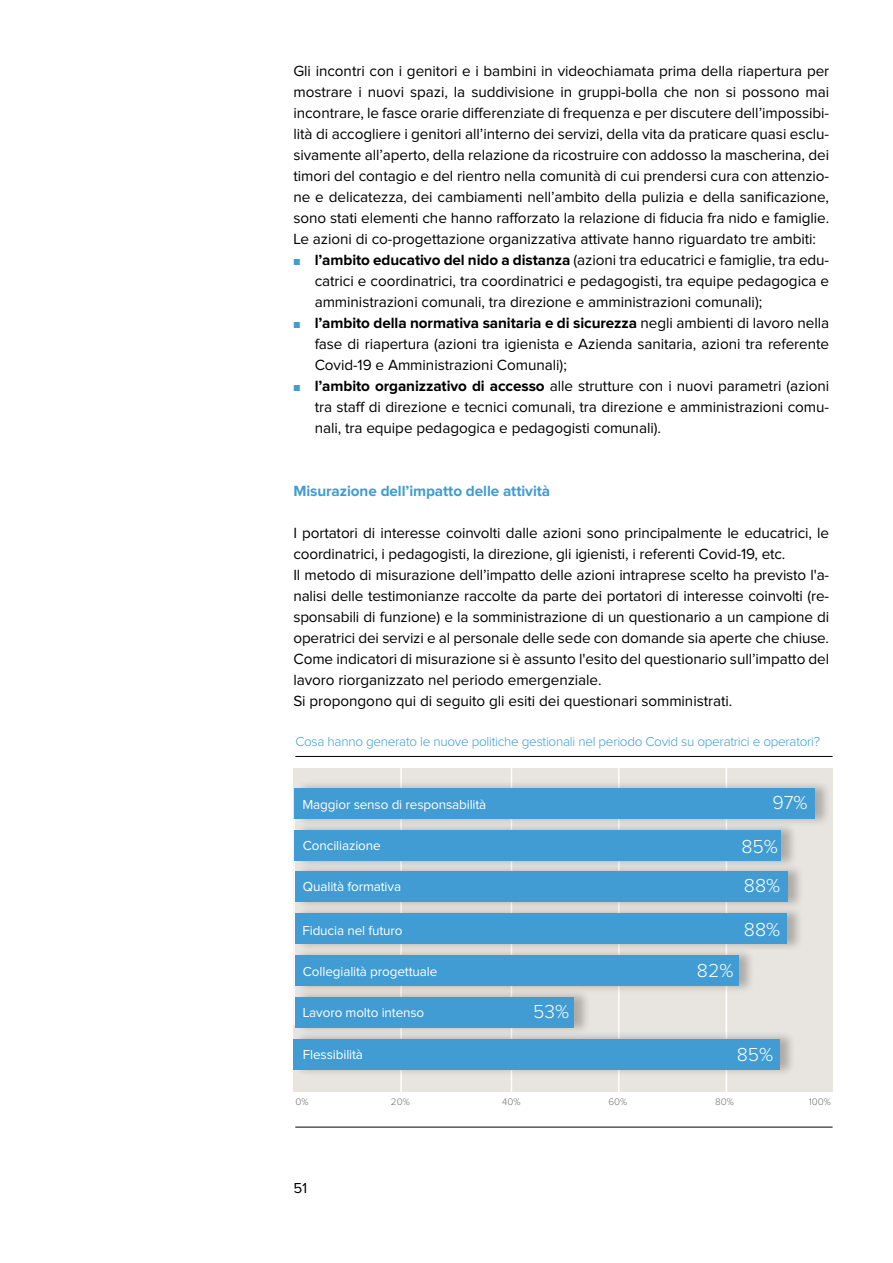
<style>
.page{position:relative;width:893px;height:1263px;background:#fff}
.page>*{position:absolute;margin:0;border:0;box-sizing:border-box;transform-origin:0 0}
.t1{font:300 19.5px/39.3px "Proxima Nova";color:#fff}
.t2{font:15.3px/21px "Proxima Nova";letter-spacing:-.01em;color:#000;text-align:justify}
.t3{font:700 15.3px "Proxima Nova";letter-spacing:-.005em;color:#409cd2}
.t4{font:15px "Proxima Nova";color:#000}
.t5{font:13.5px "Proxima Nova";letter-spacing:-.01em;color:#fff}
.t6{font:300 13.5px "Proxima Nova";letter-spacing:-.02em;color:#409cd2}
.t7{font:300 9.9px "Proxima Nova";color:#707172}
.s1{font-size:10.5px;color:#409cd2}
.s2{font-weight:700}
</style>
<div class="page">
<div style="left:293px;top:768px;width:540px;height:323px;background:#e8e4df"></div>
<hr style="left:293px;top:819px;width:2px;height:206px;background:#fff">
<hr style="left:400px;top:756px;width:2px;height:344px;background:#fff">
<hr style="left:511px;top:756px;width:1px;height:344px;background:#fff">
<hr style="left:618px;top:756px;width:2px;height:344px;background:#fff">
<hr style="left:726px;top:760px;width:1px;height:344px;background:#fff">
<hr style="left:295px;top:756px;width:538px;height:1px;background:#000">
<div style="left:295px;top:779px;width:536px;height:48px;background:#000;opacity:.25"></div>
<div style="left:294px;top:788px;width:521px;height:31px;background:#409cd2"></div>
<div style="left:295px;top:821px;width:502px;height:48px;background:#000;opacity:.25"></div>
<div style="left:295px;top:830px;width:486px;height:31px;background:#409cd2"></div>
<div style="left:295px;top:863px;width:509px;height:47px;background:#000;opacity:.25"></div>
<div style="left:295px;top:871px;width:492px;height:31px;background:#409cd2"></div>
<div style="left:295px;top:905px;width:508px;height:47px;background:#000;opacity:.25"></div>
<div style="left:295px;top:913px;width:492px;height:31px;background:#409cd2"></div>
<div style="left:295px;top:947px;width:460px;height:47px;background:#000;opacity:.25"></div>
<div style="left:295px;top:955px;width:443px;height:31px;background:#409cd2"></div>
<div style="left:296px;top:988px;width:295px;height:47px;background:#000;opacity:.25"></div>
<div style="left:295px;top:997px;width:279px;height:30px;background:#409cd2"></div>
<div style="left:294px;top:1030px;width:502px;height:47px;background:#000;opacity:.25"></div>
<div style="left:293px;top:1039px;width:486px;height:30px;background:#409cd2"></div>
<hr style="left:295px;top:1127px;width:538px;height:1px;background:#000">
<p class="t2" style="left:293px;top:61px;width:537px">Gli incontri con i genitori e i bambini in videochiamata prima della riapertura per mostrare i nuovi spazi, la suddivisione in gruppi-bolla che non si possono mai incontrare, le fasce orarie differenziate di frequenza e per discutere dell’impossibi&shy;lità di accogliere i genitori all’interno dei servizi, della vita da praticare quasi esclu&shy;sivamente all’aperto, della relazione da ricostruire con addosso la mascherina, dei timori del contagio e del rientro nella comunità di cui prendersi cura con attenzio&shy;ne e delicatezza, dei cambiamenti nell’ambito della pulizia e della sanificazione, sono stati elementi che hanno rafforzato la relazione di fiducia fra nido e famiglie.<br>Le azioni di co-progettazione organizzativa attivate hanno riguardato tre ambiti:</p>
<p class="t2" style="left:315px;top:250px;width:516px;text-indent:-21px"><span class="s1">■</span> <span class="s2">l’ambito educativo del nido a distanza</span> (azioni tra educatrici e famiglie, tra edu&shy;catrici e coordinatrici, tra coordinatrici e pedagogisti, tra equipe pedagogica e amministrazioni comunali, tra direzione e amministrazioni comunali);</p>
<p class="t2" style="left:315px;top:313px;width:516px;text-indent:-21px"><span class="s1">■</span> <span class="s2">l’ambito della normativa sanitaria e di sicurezza</span> negli ambienti di lavoro nella fase di riapertura (azioni tra igienista e Azienda sanitaria, azioni tra referente Covid-19 e Amministrazioni Comunali);</p>
<p class="t2" style="left:315px;top:376px;width:516px;text-indent:-21px"><span class="s1">■</span> <span class="s2">l’ambito organizzativo di accesso</span> alle strutture con i nuovi parametri (azioni tra staff di direzione e tecnici comunali, tra direzione e amministrazioni comu&shy;nali, tra equipe pedagogica e pedagogisti comunali).</p>
<p class="t3" style="left:293px;top:484px;width:258px">Misurazione dell’impatto delle attività</p>
<p class="t2" style="left:293px;top:523px;width:537px;text-align:left">I portatori di interesse coinvolti dalle azioni sono principalmente le educatrici, le coordinatrici, i pedagogisti, la direzione, gli igienisti, i referenti Covid-19, etc.<br>Il metodo di misurazione dell’impatto delle azioni intraprese scelto ha previsto l'a&shy;nalisi delle testimonianze raccolte da parte dei portatori di interesse coinvolti (re&shy;sponsabili di funzione) e la somministrazione di un questionario a un campione di operatrici dei servizi e al personale delle sede con domande sia aperte che chiuse.<br>Come indicatori di misurazione si è assunto l'esito del questionario sull’impatto del lavoro riorganizzato nel periodo emergenziale.<br>Si propongono qui di seguito gli esiti dei questionari somministrati.</p>
<p class="t6" style="left:295px;top:735px;width:526px">Cosa hanno generato le nuove politiche gestionali nel periodo Covid su operatrici e operatori?</p>
<p class="t5" style="left:302px;top:798px;width:185px">Maggior senso di responsabilità</p>
<p class="t5" style="left:303px;top:839px;width:79px">Conciliazione</p>
<p class="t5" style="left:303px;top:880px;width:100px">Qualità formativa</p>
<p class="t5" style="left:302px;top:924px;width:102px">Fiducia nel futuro</p>
<p class="t5" style="left:303px;top:965px;width:136px">Collegialità progettuale</p>
<p class="t5" style="left:303px;top:1006px;width:123px">Lavoro molto intenso</p>
<p class="t5" style="left:303px;top:1048px;width:62px">Flessibilità</p>
<p class="t1" style="left:533px;top:993px;width:37px">53%</p>
<p class="t1" style="left:772px;top:784px;width:37px">97%</p>
<p class="t1" style="left:741px;top:828px;width:40px">85%<br>88%</p>
<p class="t1" style="left:744px;top:911px;width:38px">88%</p>
<p class="t1" style="left:697px;top:952px;width:38px">82%</p>
<p class="t1" style="left:737px;top:1036px;width:38px">85%</p>
<p class="t7" style="left:295px;top:1097px;width:15px">0%</p>
<p class="t7" style="left:391px;top:1097px;width:20px">20%</p>
<p class="t7" style="left:502px;top:1097px;width:20px">40%</p>
<p class="t7" style="left:608px;top:1097px;width:20px">60%</p>
<p class="t7" style="left:715px;top:1097px;width:20px">80%</p>
<p class="t7" style="left:809px;top:1097px;width:24px">100%</p>
<p class="t4" style="left:293px;top:1181px;width:15px">51</p>
</div>
